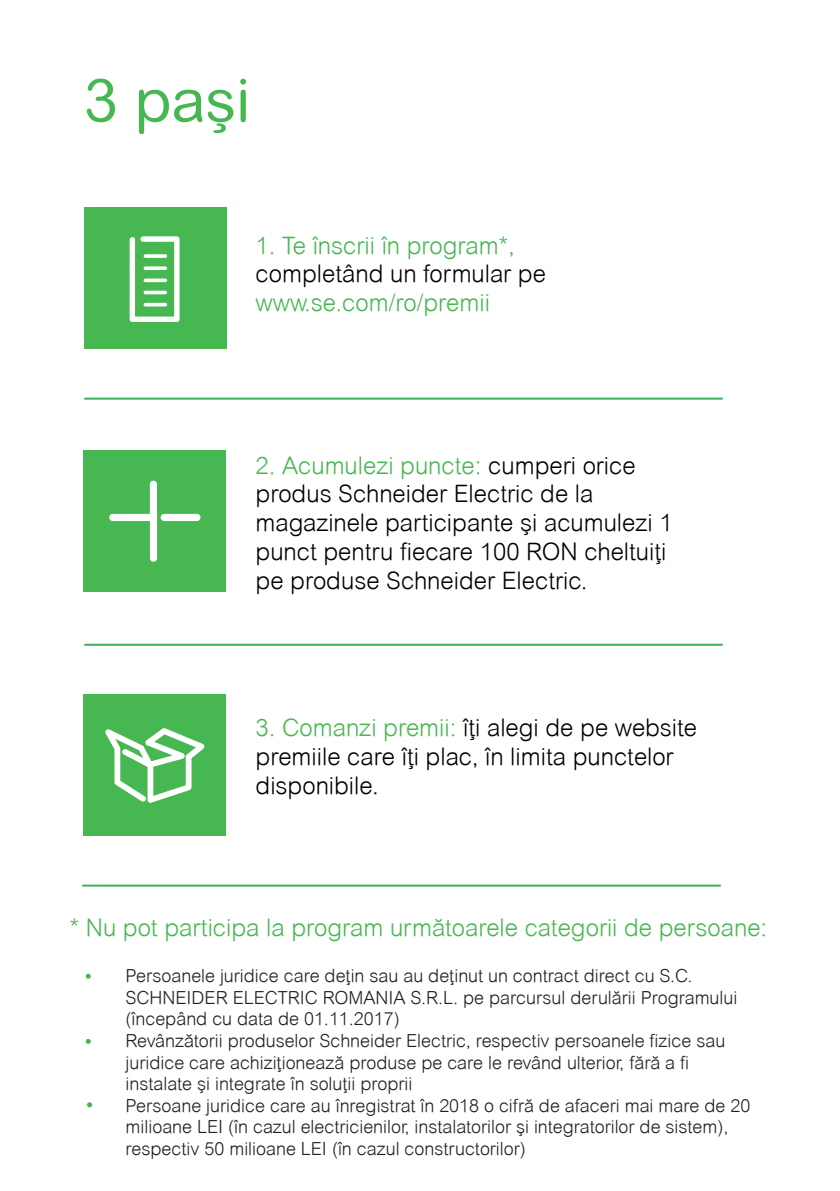
<style>
.page{position:relative;width:840px;height:1191px;background:#fff}
.page>*{position:absolute;margin:0;border:0;box-sizing:border-box;transform-origin:0 0}
.t1{font:60px "Arial Rounded MT Pro RO";color:#46b751}
.t2{font:24px/28.8px "Arial Rounded MT Light RO";color:#010101}
.t3{font:24px "Arial Rounded MT Light RO";color:#46b751}
.t4{font:18px/21.6px "Arial Rounded MT Light RO";color:#231f20}
.s1{color:#46b751}
</style>
<div class="page">
<div style="left:84px;top:207px;width:142px;height:142px;background:#46b751"></div>
<svg style="left:129px;top:236px;width:50px;height:86px"></svg>
<svg style="left:145px;top:254px;width:20px;height:4px"></svg>
<svg style="left:145px;top:266px;width:20px;height:4px"></svg>
<svg style="left:145px;top:278px;width:20px;height:4px"></svg>
<hr style="left:145px;top:291px;width:20px;height:3px;background:#fff">
<hr style="left:145px;top:303px;width:20px;height:3px;background:#fff">
<div style="left:84px;top:450px;width:142px;height:142px;background:#46b751"></div>
<div style="left:109px;top:514px;width:48px;height:7px;background:#fff;border-radius:4px"></div>
<div style="left:160px;top:514px;width:40px;height:7px;background:#fff;border-radius:4px"></div>
<div style="left:150px;top:480px;width:7px;height:40px;background:#fff;border-radius:4px"></div>
<div style="left:150px;top:514px;width:7px;height:48px;background:#fff;border-radius:4px"></div>
<div style="left:84px;top:694px;width:142px;height:142px;background:#46b751"></div>
<svg style="left:105px;top:728px;width:99px;height:75px"></svg>
<hr style="left:84px;top:397px;width:638px;height:2px;background:#3eaf57">
<hr style="left:84px;top:644px;width:638px;height:2px;background:#3eaf57">
<hr style="left:82px;top:884px;width:638px;height:2px;background:#3eaf57">
<svg style="left:86px;top:973px;width:5px;height:5px"></svg>
<svg style="left:86px;top:1038px;width:5px;height:6px"></svg>
<svg style="left:87px;top:1102px;width:5px;height:5px"></svg>
<h1 class="t1" style="left:84px;top:65px;width:168px">3 pași</h1>
<h2 class="t3" style="left:255px;top:231px;width:261px">1. Te înscrii în program*,</h2>
<h2 class="t2" style="left:255px;top:260px;width:292px">completând un formular pe</h2>
<h2 class="t3" style="left:255px;top:289px;width:236px">www.se.com/ro/premii</h2>
<h2 class="t2" style="left:255px;top:452px;width:418px"><span class="s1">2. Acumulezi puncte:</span> cumperi orice produs Schneider Electric de la magazinele participante și acumulezi 1 punct pentru fiecare 100 RON cheltuiți pe produse Schneider Electric.</h2>
<h2 class="t2" style="left:255px;top:714px;width:443px"><span class="s1">3. Comanzi premii:</span> îți alegi de pe website premiile care îți plac, în limita punctelor disponibile.</h2>
<h2 class="t3" style="left:70px;top:913px;width:698px">* Nu pot participa la program următoarele categorii de persoane:</h2>
<p class="t4" style="left:125px;top:965px;width:626px">Persoanele juridice care dețin sau au deținut un contract direct cu S.C.<br>SCHNEIDER ELECTRIC ROMANIA S.R.L. pe parcursul derulării Programului (începând cu data de 01.11.2017)<br>Revânzătorii produselor Schneider Electric, respectiv persoanele fizice sau juridice care achiziționează produse pe care le revând ulterior, fără a fi instalate și integrate în soluții proprii<br>Persoane juridice care au înregistrat în 2018 o cifră de afaceri mai mare de 20 milioane LEI (în cazul electricienilor, instalatorilor și integratorilor de sistem), respectiv 50 milioane LEI (în cazul constructorilor)</p>
</div>
